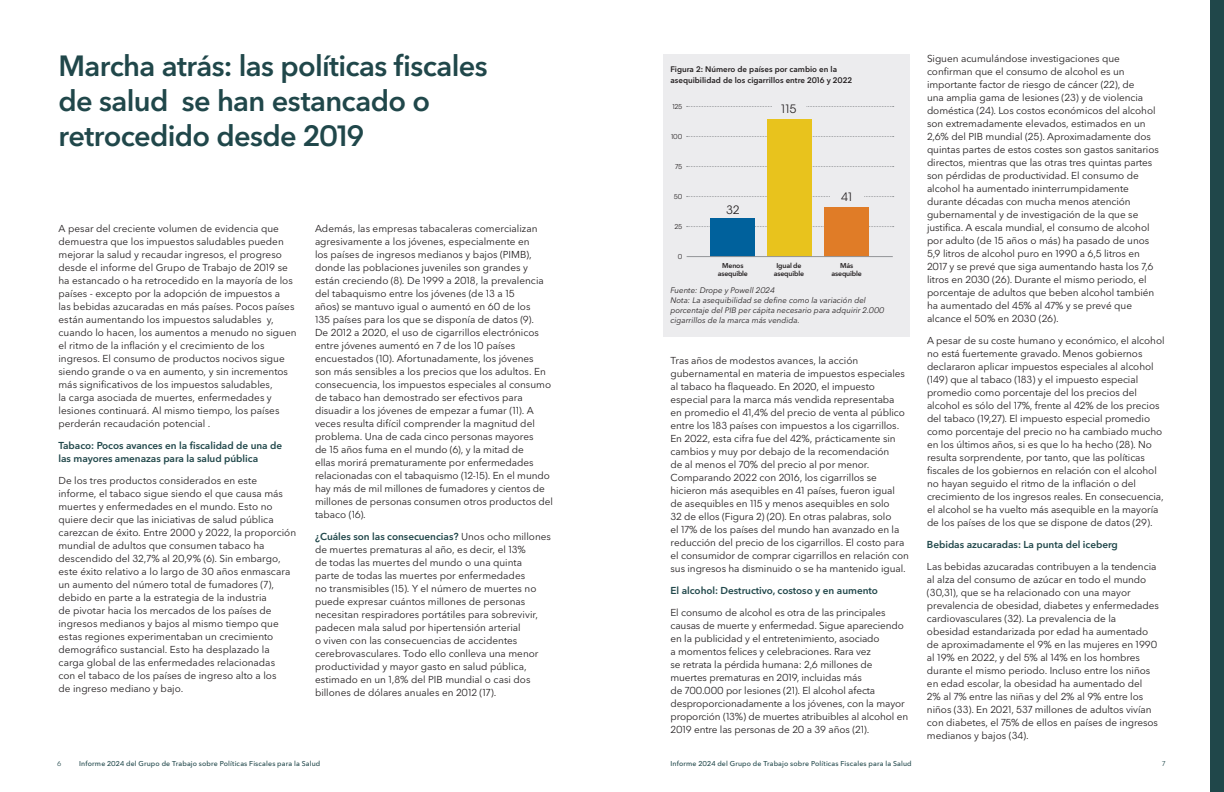
<style>
.page{position:relative;width:1224px;height:792px;background:#fff}
.page>*{position:absolute;margin:0;border:0;box-sizing:border-box;transform-origin:0 0}
.t1{font:600 29px/35px "Avenir Next P For BBG";letter-spacing:-.025em;color:#20474a}
.t2{font:12px "Avenir Next P For BBG";letter-spacing:-.005em;color:#231f20}
.Body_copy{font:10px/13px "Avenir Next P For BBG";letter-spacing:-.005em;color:#231f20}
.Body_copy-2{font:600 10px/13px "Avenir Next P For BBG";letter-spacing:-.005em;color:#20474a}
.t3{font:italic 8px/10px "Avenir Next P For BBG";color:#231f20}
.t4{font:600 8px/11px "Avenir Next P For BBG";color:#231f20}
.t5{font:500 7px "Avenir Next P For BBG";letter-spacing:.02em;color:#20474a}
.t6{font:600 7px/8px "Avenir Next P For BBG";letter-spacing:-.025em;color:#231f20;text-align:center}
.t7{font:7px "Avenir Next P For BBG";letter-spacing:-.04em;color:#231f20}
.t8{font:7px "Avenir Next P For BBG";color:#20474a}
.s1{font-weight:600;color:#20474a}
</style>
<div class="page">
<div style="left:1211px;top:0;width:13px;height:792px;background:#20474a"></div>
<div style="left:663px;top:54px;width:247px;height:282px;background:#ececee"></div>
<svg style="left:687px;top:106px;width:207px;height:1px"></svg>
<svg style="left:687px;top:136px;width:207px;height:1px"></svg>
<svg style="left:687px;top:166px;width:207px;height:1px"></svg>
<svg style="left:687px;top:196px;width:207px;height:1px"></svg>
<svg style="left:687px;top:226px;width:207px;height:1px"></svg>
<div style="left:711px;top:218px;width:44px;height:39px;background:#00619c"></div>
<div style="left:767px;top:119px;width:44px;height:138px;background:#e8c31d"></div>
<div style="left:825px;top:207px;width:44px;height:50px;background:#e07c27"></div>
<hr style="left:687px;top:256px;width:206px;height:1px;background:#939598">
<div style="left:830px;top:183px;width:34px;height:22px;background:#ececee"></div>
<div style="left:772px;top:91px;width:34px;height:22px;background:#ececee"></div>
<p class="t1" style="left:58px;top:48px;width:431px">Marcha atrás: las políticas fiscales de salud se han estancado o retrocedido desde 2019</p>
<p class="Body_copy" style="left:58px;top:222px;width:240px">A pesar del creciente volumen de evidencia que demuestra que los impuestos saludables pueden mejorar la salud y recaudar ingresos, el progreso desde el informe del Grupo de Trabajo de 2019 se ha estancado o ha retrocedido en la mayoría de los países - excepto por la adopción de impuestos a<br>las bebidas azucaradas en más países. Pocos países están aumentando los impuestos saludables y, cuando lo hacen, los aumentos a menudo no siguen el ritmo de la inflación y el crecimiento de los ingresos. El consumo de productos nocivos sigue siendo grande o va en aumento, y sin incrementos más significativos de los impuestos saludables,<br>la carga asociada de muertes, enfermedades y lesiones continuará. Al mismo tiempo, los países perderán recaudación potencial .</p>
<p class="Body_copy-2" style="left:58px;top:439px;width:225px">Tabaco: Pocos avances en la fiscalidad de una de las mayores amenazas para la salud pública</p>
<p class="Body_copy" style="left:58px;top:474px;width:239px">De los tres productos considerados en este informe, el tabaco sigue siendo el que causa más muertes y enfermedades en el mundo. Esto no quiere decir que las iniciativas de salud pública carezcan de éxito. Entre 2000 y 2022, la proporción mundial de adultos que consumen tabaco ha descendido del 32,7% al 20,9% (6). Sin embargo, este éxito relativo a lo largo de 30 años enmascara un aumento del número total de fumadores (7), debido en parte a la estrategia de la industria<br>de pivotar hacia los mercados de los países de ingresos medianos y bajos al mismo tiempo que estas regiones experimentaban un crecimiento demográfico sustancial. Esto ha desplazado la carga global de las enfermedades relacionadas<br>con el tabaco de los países de ingreso alto a los<br>de ingreso mediano y bajo.</p>
<p class="Body_copy" style="left:315px;top:222px;width:240px">Además, las empresas tabacaleras comercializan agresivamente a los jóvenes, especialmente en<br>los países de ingresos medianos y bajos (PIMB), donde las poblaciones juveniles son grandes y están creciendo (8). De 1999 a 2018, la prevalencia del tabaquismo entre los jóvenes (de 13 a 15<br>años) se mantuvo igual o aumentó en 60 de los<br>135 países para los que se disponía de datos (9).<br>De 2012 a 2020, el uso de cigarrillos electrónicos entre jóvenes aumentó en 7 de los 10 países encuestados (10). Afortunadamente, los jóvenes<br>son más sensibles a los precios que los adultos. En consecuencia, los impuestos especiales al consumo de tabaco han demostrado ser efectivos para disuadir a los jóvenes de empezar a fumar (11). A veces resulta difícil comprender la magnitud del problema. Una de cada cinco personas mayores<br>de 15 años fuma en el mundo (6), y la mitad de<br>ellas morirá prematuramente por enfermedades relacionadas con el tabaquismo (12-15). En el mundo hay más de mil millones de fumadores y cientos de millones de personas consumen otros productos del tabaco (16).</p>
<p class="Body_copy" style="left:315px;top:530px;width:238px"><span class="s1">¿Cuáles son las consecuencias?</span> Unos ocho millones de muertes prematuras al año, es decir, el 13%<br>de todas las muertes del mundo o una quinta<br>parte de todas las muertes por enfermedades<br>no transmisibles (15). Y el número de muertes no puede expresar cuántos millones de personas necesitan respiradores portátiles para sobrevivir, padecen mala salud por hipertensión arterial<br>o viven con las consecuencias de accidentes cerebrovasculares. Todo ello conlleva una menor productividad y mayor gasto en salud pública, estimado en un 1,8% del PIB mundial o casi dos billones de dólares anuales en 2012 (17).</p>
<p class="t4" style="left:670px;top:64px;width:183px">Figura 2: Número de países por cambio en la asequibilidad de los cigarrillos entre 2016 y 2022</p>
<p class="t7" style="left:672px;top:103px;width:11px">125</p>
<p class="t7" style="left:671px;top:133px;width:13px">100</p>
<p class="t7" style="left:675px;top:163px;width:9px">75</p>
<p class="t7" style="left:674px;top:193px;width:10px">50</p>
<p class="t7" style="left:675px;top:223px;width:9px">25</p>
<p class="t7" style="left:678px;top:253px;width:6px">0</p>
<p class="t2" style="left:726px;top:202px;width:15px">32</p>
<p class="t2" style="left:781px;top:101px;width:17px">115</p>
<p class="t2" style="left:841px;top:190px;width:13px">41</p>
<p class="t6" style="left:718px;top:262px;width:32px">Menos asequible</p>
<p class="t6" style="left:774px;top:262px;width:32px">Igual de asequible</p>
<p class="t6" style="left:832px;top:262px;width:32px">Más asequible</p>
<p class="t3" style="left:670px;top:286px;width:106px">Fuente: Drope y Powell 2024</p>
<p class="t3" style="left:670px;top:296px;width:216px">Nota: La asequibilidad se define como la variación del porcentaje del PIB per cápita necesario para adquirir 2.000 cigarrillos de la marca más vendida.</p>
<p class="Body_copy" style="left:670px;top:354px;width:240px">Tras años de modestos avances, la acción gubernamental en materia de impuestos especiales al tabaco ha flaqueado. En 2020, el impuesto especial para la marca más vendida representaba<br>en promedio el 41,4% del precio de venta al público entre los 183 países con impuestos a los cigarrillos.<br>En 2022, esta cifra fue del 42%, prácticamente sin cambios y muy por debajo de la recomendación<br>de al menos el 70% del precio al por menor.<br>Comparando 2022 con 2016, los cigarrillos se hicieron más asequibles en 41 países, fueron igual de asequibles en 115 y menos asequibles en solo<br>32 de ellos (Figura 2) (20). En otras palabras, solo<br>el 17% de los países del mundo han avanzado en la reducción del precio de los cigarrillos. El costo para el consumidor de comprar cigarrillos en relación con sus ingresos ha disminuido o se ha mantenido igual.</p>
<p class="Body_copy-2" style="left:670px;top:584px;width:209px">El alcohol: Destructivo, costoso y en aumento</p>
<p class="Body_copy" style="left:670px;top:606px;width:239px">El consumo de alcohol es otra de las principales causas de muerte y enfermedad. Sigue apareciendo en la publicidad y el entretenimiento, asociado<br>a momentos felices y celebraciones. Rara vez<br>se retrata la pérdida humana: 2,6 millones de muertes prematuras en 2019, incluidas más<br>de 700.000 por lesiones (21). El alcohol afecta desproporcionadamente a los jóvenes, con la mayor proporción (13%) de muertes atribuibles al alcohol en 2019 entre las personas de 20 a 39 años (21).</p>
<p class="Body_copy" style="left:927px;top:52px;width:233px">Siguen acumulándose investigaciones que confirman que el consumo de alcohol es un importante factor de riesgo de cáncer (22), de<br>una amplia gama de lesiones (23) y de violencia doméstica (24). Los costos económicos del alcohol son extremadamente elevados, estimados en un 2,6% del PIB mundial (25). Aproximadamente dos quintas partes de estos costes son gastos sanitarios directos, mientras que las otras tres quintas partes son pérdidas de productividad. El consumo de alcohol ha aumentado ininterrumpidamente durante décadas con mucha menos atención gubernamental y de investigación de la que se justifica. A escala mundial, el consumo de alcohol por adulto (de 15 años o más) ha pasado de unos 5,9 litros de alcohol puro en 1990 a 6,5 litros en 2017 y se prevé que siga aumentando hasta los 7,6 litros en 2030 (26). Durante el mismo periodo, el porcentaje de adultos que beben alcohol también ha aumentado del 45% al 47% y se prevé que alcance el 50% en 2030 (26).</p>
<p class="Body_copy" style="left:927px;top:334px;width:239px">A pesar de su coste humano y económico, el alcohol no está fuertemente gravado. Menos gobiernos declararon aplicar impuestos especiales al alcohol (149) que al tabaco (183) y el impuesto especial promedio como porcentaje del los precios del alcohol es sólo del 17%, frente al 42% de los precios del tabaco (19,27). El impuesto especial promedio como porcentaje del precio no ha cambiado mucho en los últimos años, si es que lo ha hecho (28). No resulta sorprendente, por tanto, que las políticas fiscales de los gobiernos en relación con el alcohol no hayan seguido el ritmo de la inflación o del crecimiento de los ingresos reales. En consecuencia, el alcohol se ha vuelto más asequible en la mayoría de los países de los que se dispone de datos (29).</p>
<p class="Body_copy-2" style="left:927px;top:538px;width:192px">Bebidas azucaradas: La punta del iceberg</p>
<p class="Body_copy" style="left:927px;top:560px;width:233px">Las bebidas azucaradas contribuyen a la tendencia al alza del consumo de azúcar en todo el mundo (30,31), que se ha relacionado con una mayor prevalencia de obesidad, diabetes y enfermedades cardiovasculares (32). La prevalencia de la obesidad estandarizada por edad ha aumentado de aproximadamente el 9% en las mujeres en 1990 al 19% en 2022, y del 5% al 14% en los hombres durante el mismo periodo. Incluso entre los niños en edad escolar, la obesidad ha aumentado del<br>2% al 7% entre las niñas y del 2% al 9% entre los niños (33). En 2021, 537 millones de adultos vivían con diabetes, el 75% de ellos en países de ingresos medianos y bajos (34).</p>
<p class="t8" style="left:57px;top:759px;width:6px">6</p>
<p class="t5" style="left:79px;top:759px;width:243px">Informe 2024 del Grupo de Trabajo sobre Políticas Fiscales para la Salud</p>
<p class="t5" style="left:671px;top:759px;width:243px">Informe 2024 del Grupo de Trabajo sobre Políticas Fiscales para la Salud</p>
<p class="t8" style="left:1162px;top:759px;width:5px">7</p>
</div>
